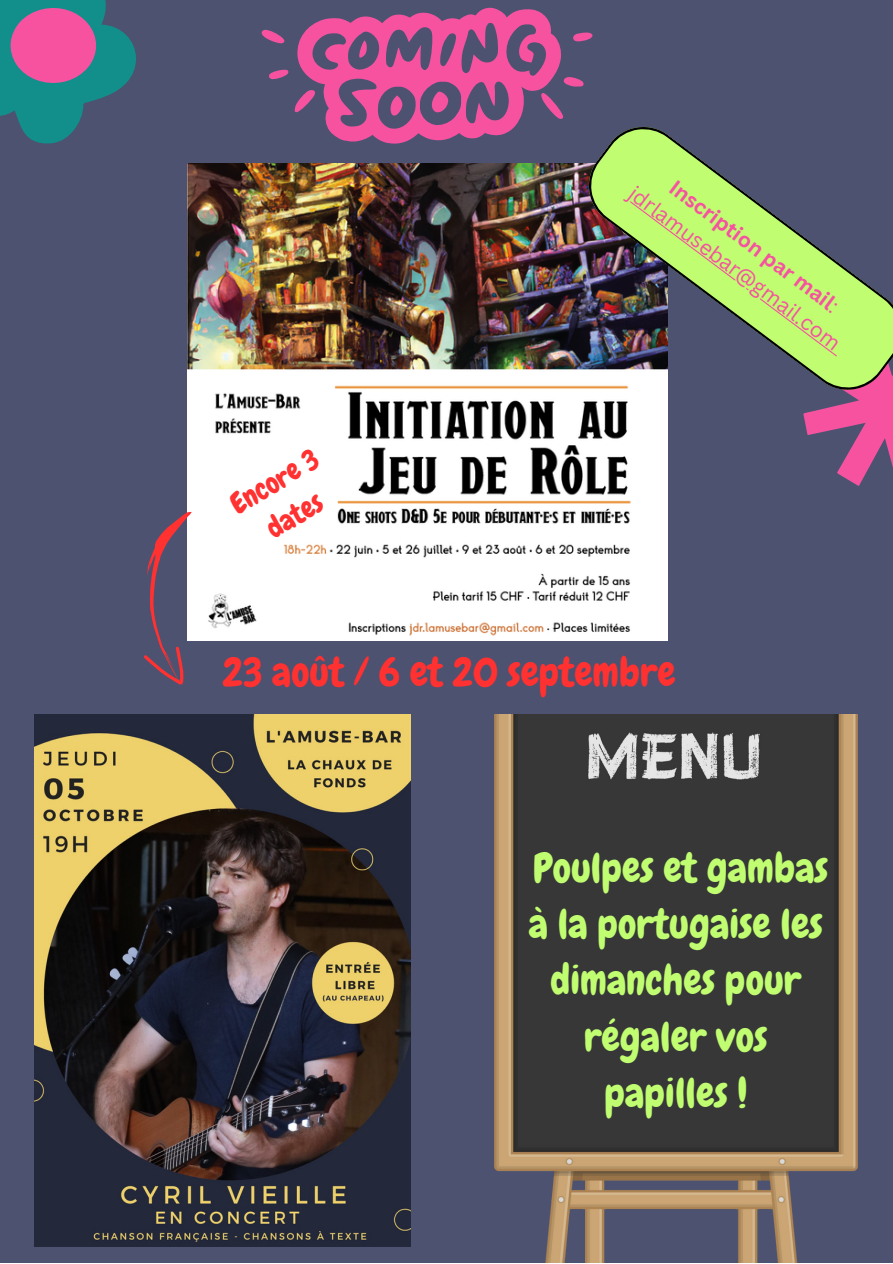
<style>
.page{position:relative;width:893px;height:1264px;background:#fff}
.page>*{position:absolute;margin:0;border:0;box-sizing:border-box;transform-origin:0 0}
.t1{font:40.95px/56.2px "Chewy";color:#c0fd71;text-align:center}
.t2{font:40.5px "Chewy";color:#ff3131}
.t3{font:28.65px/39.3px "Chewy";color:#ff3131;text-align:center}
.t4{font:21px/29.2px "Canva Sans";color:#f652a0;text-align:center}
.s1{font-weight:700}
</style>
<div class="page">
<div style="left:0;top:0;width:892px;height:1262px;background:#4c5270"></div>
<img style="left:34px;top:714px;width:376px;height:532px">
<img style="left:187px;top:163px;width:480px;height:477px">
<svg style="left:0;top:0;width:136px;height:144px"></svg>
<img style="left:587px;top:127px;width:165px;height:264px">
<svg style="left:625px;top:198px;width:267px;height:292px"></svg>
<svg style="left:144px;top:505px;width:66px;height:180px"></svg>
<img style="left:495px;top:714px;width:362px;height:548px">
<svg style="left:261px;top:8px;width:332px;height:137px"></svg>
<p class="t3" style="left:223px;top:490px;width:99px;rotate:-31deg">Encore 3 dates</p>
<p class="t4" style="left:658px;top:155px;width:260px;rotate:37deg"><span class="s1">Inscription par mail</span>: jdrlamusebar@gmail.com</p>
<p class="t2" style="left:222px;top:646px;width:454px">23 août / 6 et 20 septembre</p>
<p class="t1" style="left:529px;top:839px;width:301px">Poulpes et gambas à la portugaise les dimanches pour régaler vos papilles !</p>
</div>
